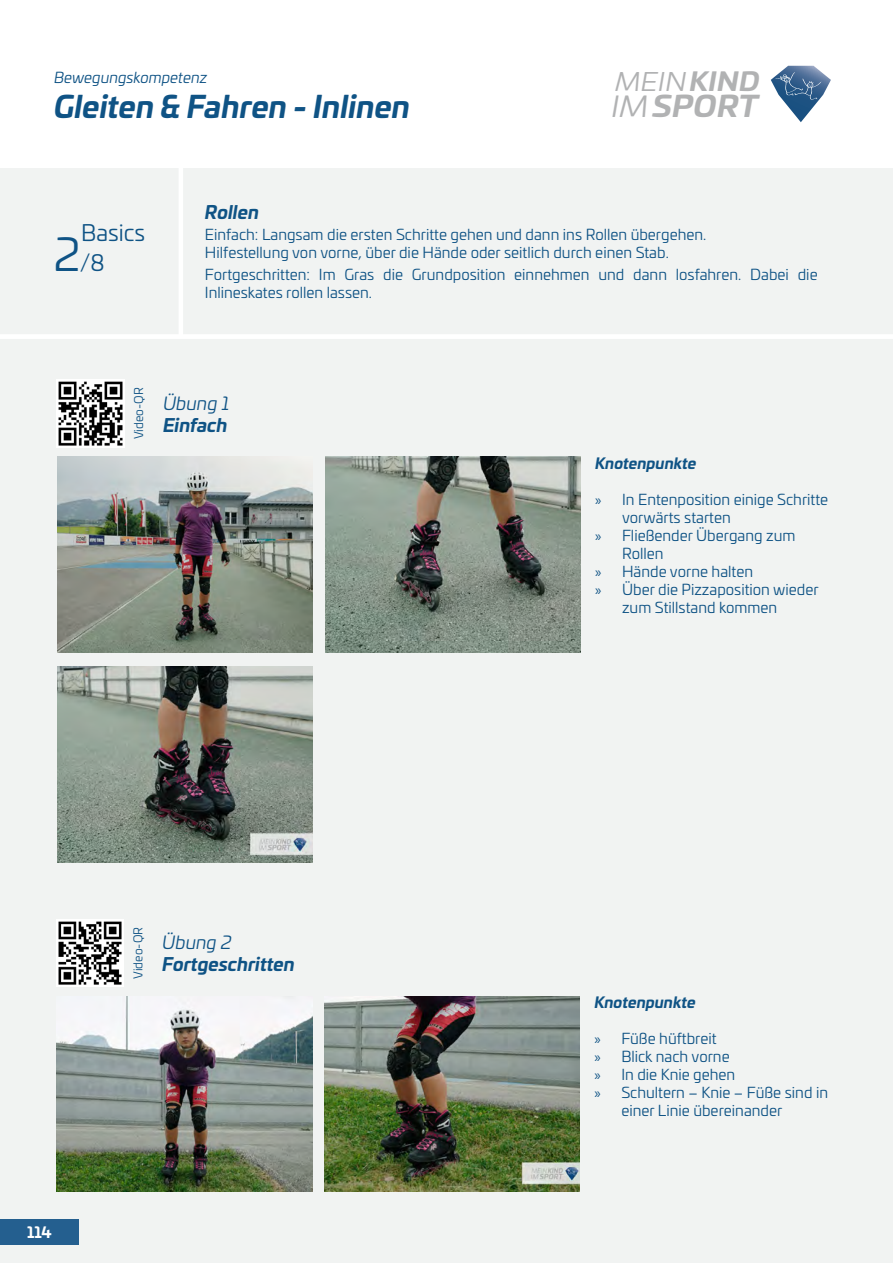
<style>
.page{position:relative;width:893px;height:1263px;background:#fff}
.page>*{position:absolute;margin:0;border:0;box-sizing:border-box;transform-origin:0 0}
.t1{font:italic 700 30px "Univia Pro";color:#0f5385}
.t2{font:italic 700 28.8px "Univia Pro";letter-spacing:.01em;color:#b1b2b3;scale:1.09 1}
.t3{font:italic 25.35px "Univia Pro";color:#b1b2b3;scale:1.09 1}
.t4{font:22.5px/30px "Univia Pro";color:#0f5385}
.t5{font:italic 700 18px "Univia Pro";color:#0f5385}
.t6{font:italic 18px "Univia Pro";color:#0f5385}
.t7{font:15px/18px "Univia Pro";color:#0f5385}
.t8{font:italic 700 15px "Univia Pro";color:#0f5385}
.t9{font:italic 15px "Univia Pro";color:#0f5385}
.t10{font:700 15px "Univia Pro";color:#fff}
.t11{font:12px "Univia Pro";color:#0f5385}
.s1{font-weight:700}
.s2{font-weight:400}
.s3{font-size:45px}
.s4{font-family:"Myriad Pro"}
</style>
<div class="page">
<div style="left:0;top:168px;width:893px;height:1095px;background:#f1f3f2"></div>
<svg style="left:771px;top:66px;width:60px;height:56px"></svg>
<img style="left:775px;top:72px;width:28px;height:24px">
<img style="left:795px;top:79px;width:26px;height:21px">
<div style="left:0;top:334px;width:893px;height:5px;background:#fff"></div>
<hr style="left:179px;top:168px;width:4px;height:170px;background:#fff">
<div style="left:0;top:1219px;width:79px;height:26px;background:#245f8f"></div>
<img style="left:56px;top:919px;width:67px;height:68px">
<img style="left:325px;top:996px;width:255px;height:196px">
<img style="left:57px;top:996px;width:255px;height:196px">
<img style="left:58px;top:667px;width:255px;height:195px">
<img style="left:326px;top:457px;width:255px;height:195px">
<img style="left:58px;top:457px;width:255px;height:195px">
<img style="left:57px;top:380px;width:67px;height:67px">
<p class="t9" style="left:54px;top:67px;width:155px">Bewegungskompetenz</p>
<h1 class="t1" style="left:54px;top:82px;width:358px">Gleiten &amp; Fahren - Inlinen</h1>
<h3 class="t3" style="left:615px;top:63px;width:134px">MEIN <span class="s1">KIND</span></h3>
<h2 class="t2" style="left:611px;top:83px;width:137px"><span class="s2">IM</span>SPORT</h2>
<h3 class="t4" style="left:54px;top:216px;width:93px;text-indent:27px">Basics<br><span class="s3">2</span>/8</h3>
<p class="t5" style="left:205px;top:198px;width:56px">Rollen</p>
<p class="t7" style="left:205px;top:225px;width:501px">Einfach: Langsam die ersten Schritte gehen und dann ins Rollen übergehen.<br>Hilfestellung von vorne, über die Hände oder seitlich durch einen Stab.</p>
<p class="t7" style="left:205px;top:265px;width:614px">Fortgeschritten: Im Gras die Grundposition einnehmen und dann losfahren. Dabei die<br>Inlineskates rollen lassen.</p>
<p class="t11" style="left:130px;top:439px;width:53px;rotate:-90deg">Video-QR</p>
<p class="t6" style="left:163px;top:390px;width:68px">Übung 1</p>
<p class="t5" style="left:163px;top:411px;width:66px">Einfach</p>
<p class="t8" style="left:595px;top:451px;width:103px">Knotenpunkte</p>
<p class="t7" style="left:595px;top:489px;width:235px"><span class="s4">»</span> In Entenposition einige Schritte</p>
<p class="t7" style="left:622px;top:507px;width:110px">vorwärts starten</p>
<p class="t7" style="left:595px;top:525px;width:202px"><span class="s4">»</span> Fließender Übergang zum</p>
<p class="t7" style="left:622px;top:543px;width:43px">Rollen</p>
<p class="t7" style="left:595px;top:561px;width:160px"><span class="s4">»</span> Hände vorne halten</p>
<p class="t7" style="left:595px;top:579px;width:225px"><span class="s4">»</span> Über die Pizzaposition wieder</p>
<p class="t7" style="left:622px;top:597px;width:157px">zum Stillstand kommen</p>
<p class="t11" style="left:129px;top:979px;width:53px;rotate:-90deg">Video-QR</p>
<p class="t6" style="left:162px;top:930px;width:71px">Übung 2</p>
<p class="t5" style="left:162px;top:950px;width:134px">Fortgeschritten</p>
<p class="t10" style="left:27px;top:1221px;width:26px">114</p>
<p class="t8" style="left:594px;top:991px;width:103px">Knotenpunkte</p>
<p class="t7" style="left:594px;top:1029px;width:124px"><span class="s4">»</span> Füße hüftbreit</p>
<p class="t7" style="left:594px;top:1047px;width:137px"><span class="s4">»</span> Blick nach vorne</p>
<p class="t7" style="left:594px;top:1065px;width:142px"><span class="s4">»</span> In die Knie gehen</p>
<p class="t7" style="left:594px;top:1083px;width:235px"><span class="s4">»</span> Schultern – Knie – Füße sind in</p>
<p class="t7" style="left:621px;top:1101px;width:163px">einer Linie übereinander</p>
</div>
